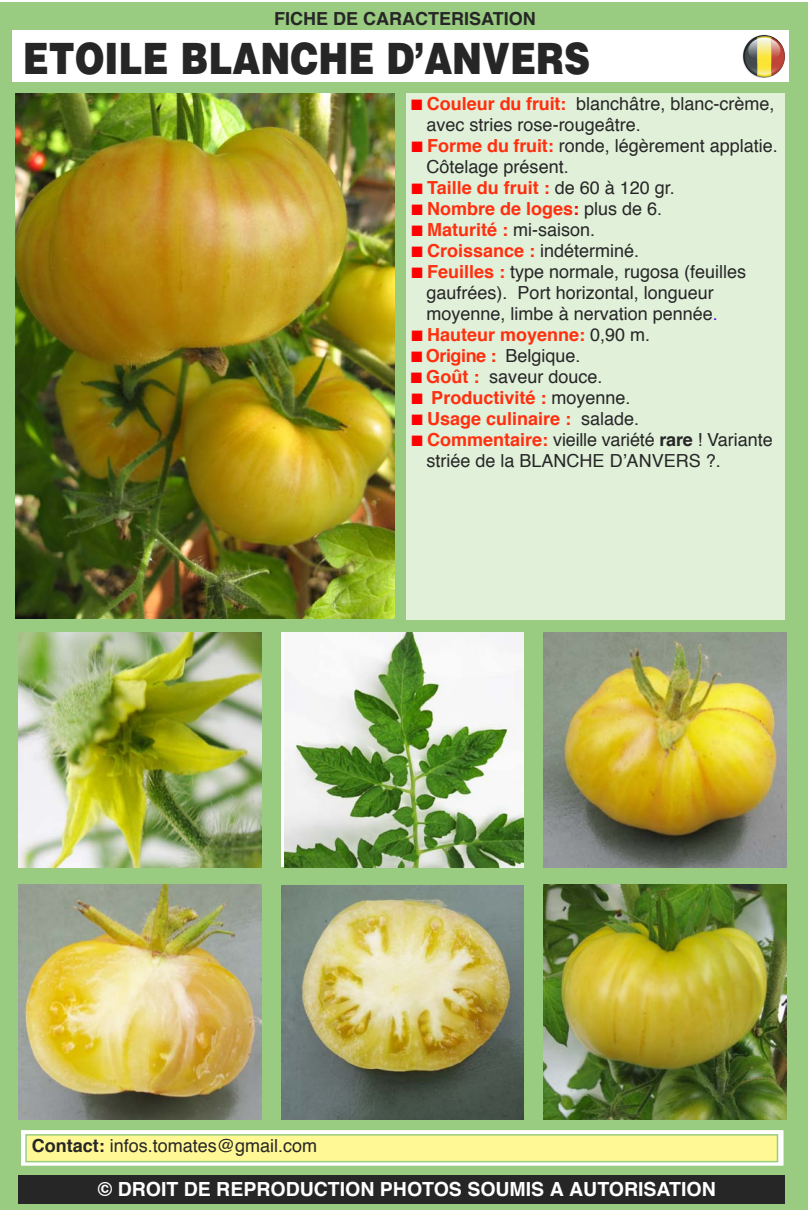
<style>
.page{position:relative;width:808px;height:1210px;background:#fff}
.page>*{position:absolute;margin:0;border:0;box-sizing:border-box;transform-origin:0 0}
.t1{font:900 43.2px "Helvetica";color:#272627;scale:.83 1}
.t2{font:700 19.5px "Helvetica";color:#fff}
.t3{font:18px/21px "Helvetica";color:#272627}
.t4{font:700 18px "Helvetica";color:#ff2f0f}
.t5{font:700 18px "Helvetica";color:#272627}
.s1{color:#f00}
.s2{font-weight:700;color:#ff2f0f}
.s3{font-weight:400;color:#272627}
.s4{color:#5f00ff}
.s5{font-weight:700}
</style>
<div class="page">
<div style="left:0;top:3px;width:808px;height:1207px;background:#99cc80"></div>
<div style="left:12px;top:31px;width:776px;height:51px;background:#fff"></div>
<div style="left:407px;top:93px;width:378px;height:527px;background:#e0f0d9"></div>
<div style="left:19px;top:1175px;width:766px;height:29px;background:#272627"></div>
<img style="left:16px;top:93px;width:378px;height:526px">
<img style="left:19px;top:632px;width:242px;height:235px">
<img style="left:284px;top:632px;width:240px;height:235px">
<img style="left:19px;top:885px;width:242px;height:235px">
<img style="left:281px;top:885px;width:243px;height:235px">
<img style="left:544px;top:632px;width:242px;height:235px">
<img style="left:544px;top:885px;width:242px;height:235px">
<svg style="left:742px;top:35px;width:43px;height:43px"></svg>
<svg style="left:743px;top:35px;width:42px;height:42px"></svg>
<svg style="left:23px;top:1132px;width:759px;height:32px;background:#f5faf2"></svg>
<div style="left:20px;top:1129px;width:765px;height:38px;border:2px solid #99cc80"></div>
<div style="left:27px;top:1136px;width:750px;height:25px;background:#fff894"></div>
<div style="left:25px;top:1134px;width:753px;height:28px;border:2px solid #99cc80"></div>
<p class="t5" style="left:274px;top:11px;width:263px">FICHE DE CARACTERISATION</p>
<h1 class="t1" style="left:23px;top:34px;width:685px">ETOILE BLANCHE D’ANVERS</h1>
<p class="t3" style="left:427px;top:95px;width:349px;text-indent:-15px"><span class="s1">■</span> <span class="s2">Couleur du fruit:</span> blanchâtre, blanc-crème, avec stries rose-rougeâtre.</p>
<p class="t3" style="left:427px;top:137px;width:353px;text-indent:-15px"><span class="s1">■</span> <span class="s2">Forme du fruit:</span> ronde, légèrement applatie.<br>Côtelage présent.</p>
<p class="t4" style="left:412px;top:180px;width:265px"><span class="s1">■</span> Taille du fruit : <span class="s3">de 60 à 120 gr.</span></p>
<p class="t4" style="left:412px;top:201px;width:252px"><span class="s1">■</span> Nombre de loges<span class="s1">:</span> <span class="s3">plus de 6.</span></p>
<p class="t3" style="left:412px;top:221px;width:185px"><span class="s1">■</span> <span class="s2">Maturité :</span> mi-saison.</p>
<p class="t3" style="left:412px;top:242px;width:229px"><span class="s1">■</span> <span class="s2">Croissance :</span> indéterminé.</p>
<p class="t3" style="left:427px;top:263px;width:321px;text-indent:-15px"><span class="s1">■</span> <span class="s2">Feuilles :</span> type normale, rugosa (feuilles gaufrées). Port horizontal, longueur moyenne, limbe à nervation pennée<span class="s4">.</span></p>
<p class="t4" style="left:412px;top:327px;width:240px"><span class="s1">■</span> Hauteur moyenne: <span class="s3">0,90 m.</span></p>
<p class="t3" style="left:411px;top:347px;width:171px"><span class="s1">■</span> <span class="s2">Origine :</span> Belgique.</p>
<p class="t3" style="left:411px;top:368px;width:193px"><span class="s1">■</span> <span class="s2">Goût :</span> saveur douce.</p>
<p class="t4" style="left:412px;top:390px;width:220px"><span class="s1">■</span> Productivité : <span class="s3">moyenne.</span></p>
<p class="t4" style="left:412px;top:411px;width:229px"><span class="s1">■</span> Usage culinaire : <span class="s3">salade.</span></p>
<p class="t3" style="left:427px;top:431px;width:348px;text-indent:-15px"><span class="s1">■</span> <span class="s2">Commentaire:</span> vieille variété <span class="s5">rare</span> ! Variante striée de la BLANCHE D’ANVERS ?.</p>
<p class="t3" style="left:32px;top:1137px;width:287px"><span class="s5">Contact:</span> infos.tomates@gmail.com</p>
<p class="t2" style="left:98px;top:1181px;width:619px">© DROIT DE REPRODUCTION PHOTOS SOUMIS A AUTORISATION</p>
</div>
